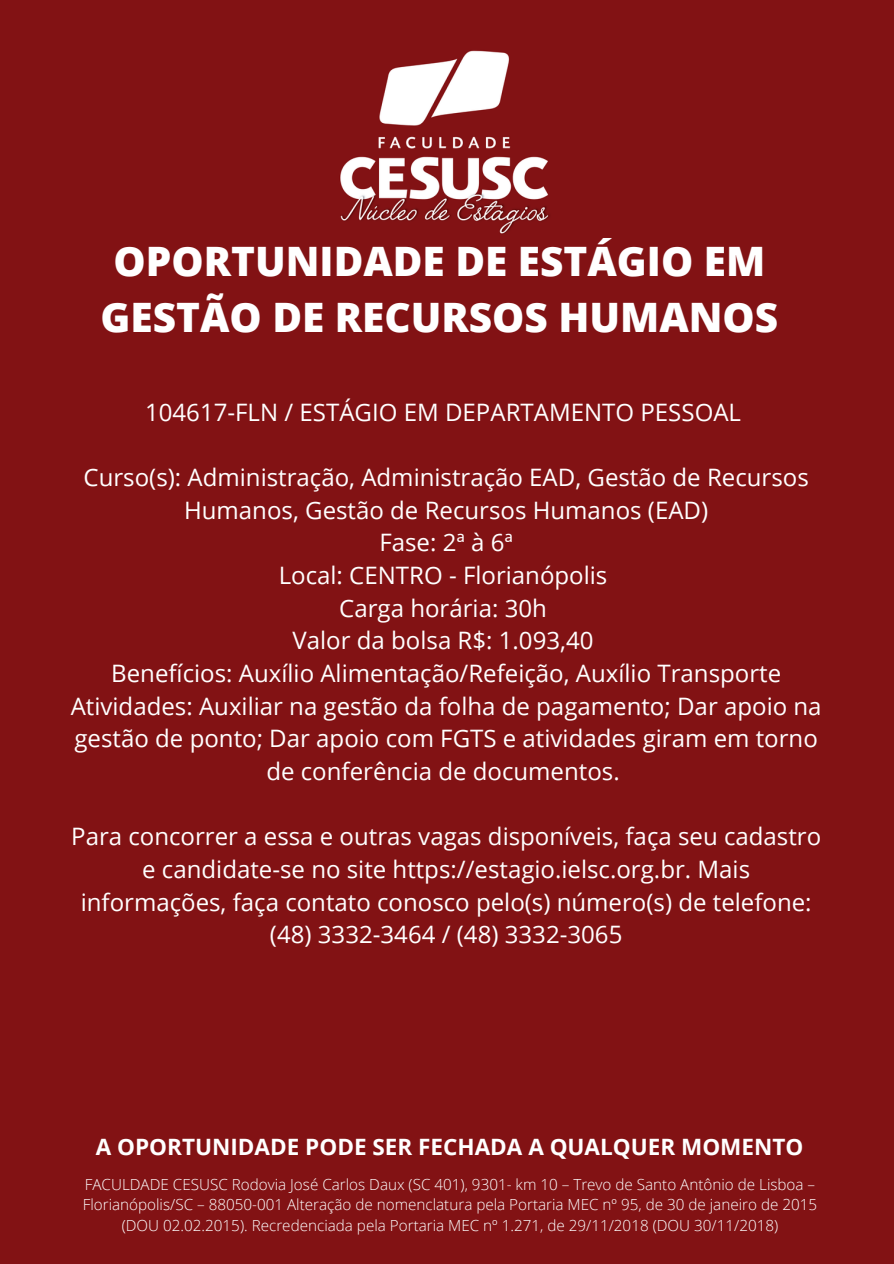
<style>
.page{position:relative;width:894px;height:1264px;background:#fff}
.page>*{position:absolute;margin:0;border:0;box-sizing:border-box;transform-origin:0 0}
.t1{font:800 40.5px/56.2px "Open Sans";color:#fff;text-align:center}
.t2{font:24px/32.7px "Open Sans";color:#fff;text-align:center}
.t3{font:700 22.5px "Open Sans";color:#fff}
.t4{font:300 15.3px/20.5px "Open Sans";color:#fff;text-align:center}
</style>
<div class="page">
<div style="left:0;top:0;width:893px;height:1263px;background:#821214"></div>
<img style="left:340px;top:50px;width:210px;height:184px">
<h1 class="t1" style="left:100px;top:232px;width:679px">OPORTUNIDADE DE ESTÁGIO EM<br>GESTÃO DE RECURSOS HUMANOS</h1>
<p class="t2" style="left:145px;top:395px;width:597px">104617-FLN / ESTÁGIO EM DEPARTAMENTO PESSOAL</p>
<p class="t2" style="left:71px;top:460px;width:752px">Curso(s): Administração, Administração EAD, Gestão de Recursos Humanos, Gestão de Recursos Humanos (EAD)<br>Fase: 2ª à 6ª<br>Local: CENTRO - Florianópolis<br>Carga horária: 30h<br>Valor da bolsa R$: 1.093,40<br>Benefícios: Auxílio Alimentação/Refeição, Auxílio Transporte Atividades: Auxiliar na gestão da folha de pagamento; Dar apoio na gestão de ponto; Dar apoio com FGTS e atividades giram em torno de conferência de documentos.</p>
<p class="t2" style="left:71px;top:819px;width:751px">Para concorrer a essa e outras vagas disponíveis, faça seu cadastro e candidate-se no site https://estagio.ielsc.org.br. Mais informações, faça contato conosco pelo(s) número(s) de telefone: (48) 3332-3464 / (48) 3332-3065</p>
<p class="t3" style="left:96px;top:1131px;width:708px">A OPORTUNIDADE PODE SER FECHADA A QUALQUER MOMENTO</p>
<p class="t4" style="left:83px;top:1173px;width:735px">FACULDADE CESUSC Rodovia José Carlos Daux (SC 401), 9301- km 10 – Trevo de Santo Antônio de Lisboa –<br>Florianópolis/SC – 88050-001 Alteração de nomenclatura pela Portaria MEC nº 95, de 30 de janeiro de 2015 (DOU 02.02.2015). Recredenciada pela Portaria MEC nº 1.271, de 29/11/2018 (DOU 30/11/2018)</p>
</div>
